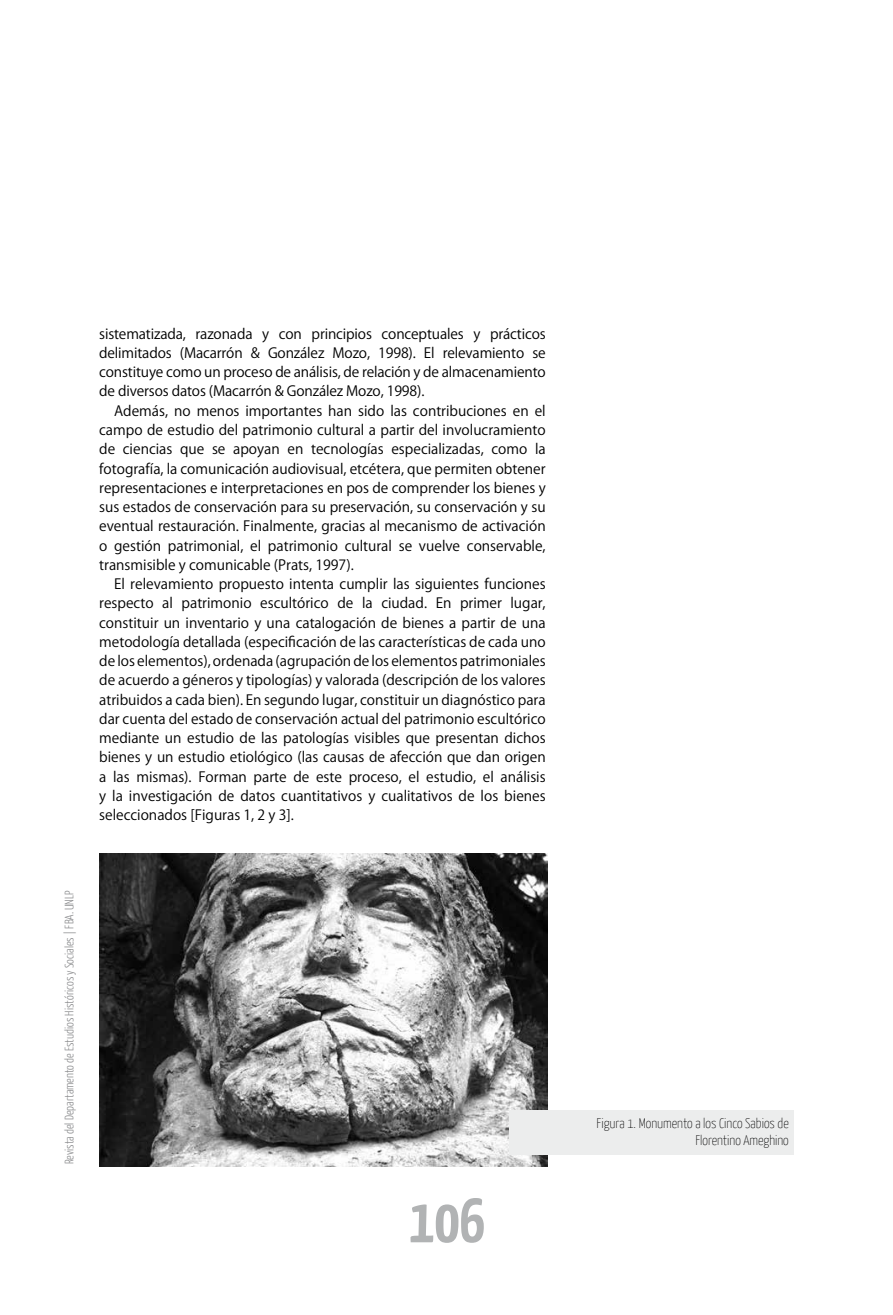
<style>
.page{position:relative;width:893px;height:1315px;background:#fff}
.page>*{position:absolute;margin:0;border:0;box-sizing:border-box;transform-origin:0 0}
.t1{font:700 63px "Yanone Kaffeesatz";color:#b1b3b4}
.t2{font:14px/19.2px "Koz Go Pr 6 N";color:#000;text-align:justify}
.t3{font:100 14px/16.8px "Yanone Kaffeesatz";color:#000;text-align:right}
.t4{font:300 12.25px "Yanone Kaffeesatz";color:#87888a}
</style>
<div class="page">
<img style="left:99px;top:853px;width:448px;height:313px">
<div style="left:509px;top:1110px;width:285px;height:45px;background:#eceded"></div>
<p class="t2" style="left:99px;top:324px;width:448px">sistematizada, razonada y con principios conceptuales y prácticos delimitados (Macarrón &amp; González Mozo, 1998). El relevamiento se constituye como un proceso de análisis, de relación y de almacenamiento de diversos datos (Macarrón &amp; González Mozo, 1998).</p>
<p class="t2" style="left:99px;top:401px;width:448px;text-indent:15px">Además, no menos importantes han sido las contribuciones en el campo de estudio del patrimonio cultural a partir del involucramiento de ciencias que se apoyan en tecnologías especializadas, como la fotografía, la comunicación audiovisual, etcétera, que permiten obtener representaciones e interpretaciones en pos de comprender los bienes y sus estados de conservación para su preservación, su conservación y su eventual restauración. Finalmente, gracias al mecanismo de activación o gestión patrimonial, el patrimonio cultural se vuelve conservable, transmisible y comunicable (Prats, 1997).</p>
<p class="t2" style="left:99px;top:574px;width:448px;text-indent:15px">El relevamiento propuesto intenta cumplir las siguientes funciones respecto al patrimonio escultórico de la ciudad. En primer lugar, constituir un inventario y una catalogación de bienes a partir de una metodología detallada (especificación de las características de cada uno de los elementos), ordenada (agrupación de los elementos patrimoniales de acuerdo a géneros y tipologías) y valorada (descripción de los valores atribuidos a cada bien). En segundo lugar, constituir un diagnóstico para dar cuenta del estado de conservación actual del patrimonio escultórico mediante un estudio de las patologías visibles que presentan dichos bienes y un estudio etiológico (las causas de afección que dan origen a las mismas). Forman parte de este proceso, el estudio, el análisis y la investigación de datos cuantitativos y cualitativos de los bienes seleccionados [Figuras 1, 2 y 3].</p>
<p class="t4" style="left:62px;top:1164px;width:276px;rotate:-90deg">Revista del Departamento de Estudios Históricos y Sociales | FBA. UNLP</p>
<h1 class="t1" style="left:409px;top:1182px;width:77px">106</h1>
<p class="t3" style="left:597px;top:1114px;width:194px">Figura 1. Monumento a los Cinco Sabios de<br>Florentino Ameghino</p>
</div>
